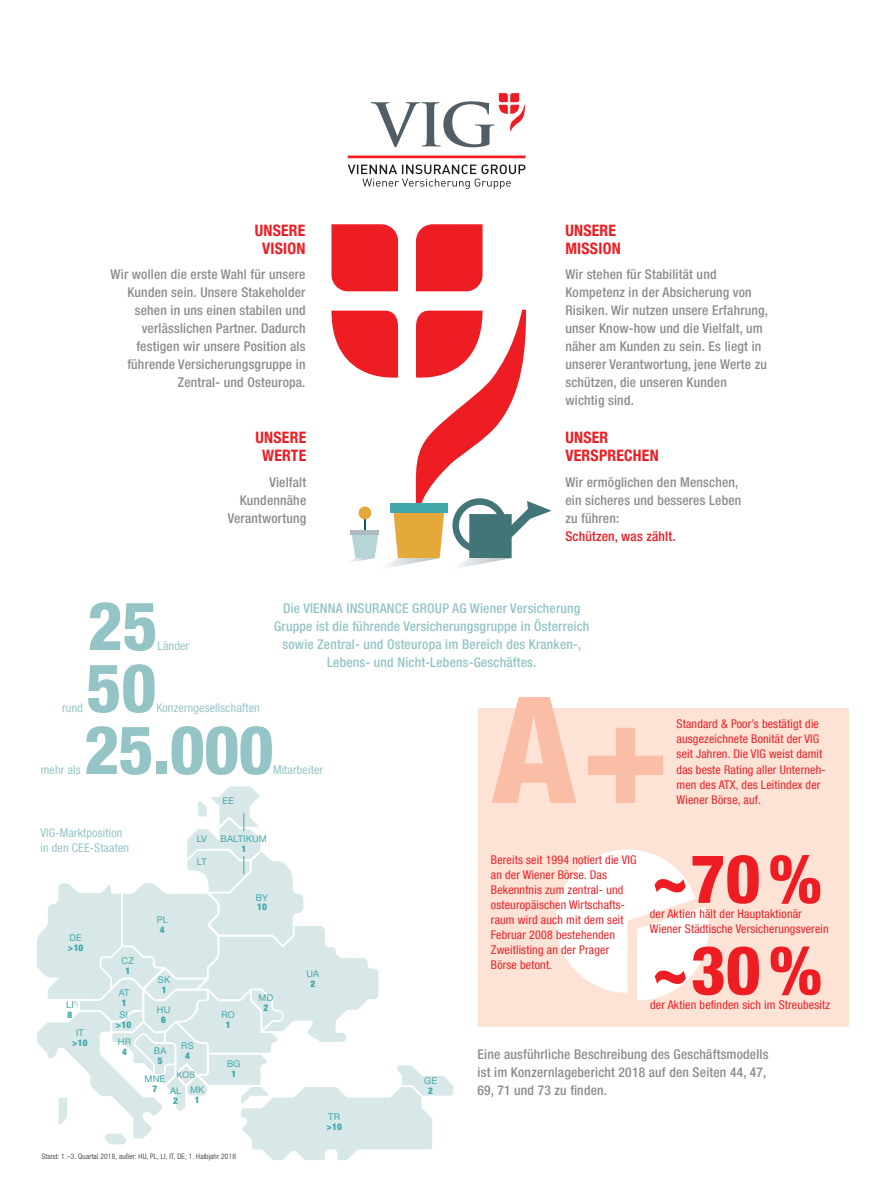
<style>
.page{position:relative;width:872px;height:1191px;background:#fff}
.page>*{position:absolute;margin:0;border:0;box-sizing:border-box;transform-origin:0 0}
.t1{font:800 condensed 67.5px "Helvetica Neue LT Com";letter-spacing:-.01em;color:#94c4c6}
.t2{font:800 condensed 67.5px "Helvetica Neue LT Com";color:#ee1d23}
.t3{font:700 condensed 15.75px/18px "Helvetica Neue LT Com";letter-spacing:.015em;color:#ee1d23}
.t4{font:500 condensed 13.5px/18px "Helvetica Neue LT Com";letter-spacing:.015em;color:#8a8c8f}
.t5{font:500 condensed 13.5px/18px "Helvetica Neue LT Com";letter-spacing:.015em;color:#94c4c6;text-align:center}
.t6{font:500 condensed 13.5px "Helvetica Neue LT Com";letter-spacing:.015em;color:#ee1d23}
.t7{font:condensed 12px/15px "Helvetica Neue LT Com";letter-spacing:.015em;color:#ee1d23}
.t8{font:condensed 12px/15px "Helvetica Neue LT Com";letter-spacing:.015em;color:#94c4c6}
.t9{font:9.15px "Helvetica Neue LT Com";letter-spacing:.02em;color:#41a7a9}
.t10{font:900 condensed 9.15px "Helvetica Neue LT Com";letter-spacing:.02em;color:#41a7a9}
.t11{font:9px "Helvetica Neue LT Com";color:#41a7a9}
.t12{font:300 condensed 7.5px "Helvetica Neue LT Com";letter-spacing:.02em;color:#231f20}
</style>
<div class="page">
<div style="left:477px;top:708px;width:371px;height:318px;background:#fde2d6"></div>
<svg style="left:492px;top:697px;width:171px;height:106px"></svg>
<svg style="left:555px;top:849px;width:154px;height:151px"></svg>
<hr style="left:348px;top:155px;width:177px;height:3px;background:#ee1d23">
<svg style="left:348px;top:164px;width:177px;height:25px"></svg>
<svg style="left:370px;top:93px;width:155px;height:54px"></svg>
<svg style="left:331px;top:224px;width:195px;height:274px"></svg>
<svg style="left:350px;top:498px;width:201px;height:70px"></svg>
<div style="left:358px;top:506px;width:13px;height:13px;background:#e4a939;border-radius:50%"></div>
<hr style="left:350px;top:530px;width:29px;height:4px;background:#afb9bf">
<svg style="left:37px;top:786px;width:417px;height:374px"></svg>
<p class="t3" style="left:255px;top:221px;width:52px;text-align:center">UNSERE<br>VISION</p>
<p class="t4" style="left:111px;top:265px;width:196px;text-align:right">Wir wollen die erste Wahl für unsere<br>Kunden sein. Unsere Stakeholder sehen in uns einen stabilen und verlässlichen Partner. Dadurch festigen wir unsere Position als führende Versicherungsgruppe in<br>Zentral- und Osteuropa.</p>
<p class="t3" style="left:255px;top:429px;width:52px;text-align:center">UNSERE<br>WERTE</p>
<p class="t4" style="left:228px;top:473px;width:80px;text-align:right">Vielfalt<br>Kundennähe<br>Verantwortung</p>
<p class="t3" style="left:565px;top:221px;width:57px">UNSERE<br>MISSION</p>
<p class="t4" style="left:565px;top:265px;width:204px">Wir stehen für Stabilität und<br>Kompetenz in der Absicherung von<br>Risiken. Wir nutzen unsere Erfahrung, unser Know-how und die Vielfalt, um näher am Kunden zu sein. Es liegt in unserer Verantwortung, jene Werte zu schützen, die unseren Kunden wichtig sind.</p>
<p class="t3" style="left:565px;top:429px;width:95px">UNSER<br>VERSPRECHEN</p>
<p class="t4" style="left:565px;top:473px;width:177px">Wir ermöglichen den Menschen, ein sicheres und besseres Leben zu führen:</p>
<p class="t6" style="left:565px;top:528px;width:112px">Schützen, was zählt.</p>
<h1 class="t1" style="left:87px;top:585px;width:72px">25</h1>
<p class="t8" style="left:158px;top:638px;width:33px">Länder</p>
<h1 class="t1" style="left:86px;top:646px;width:72px">50</h1>
<p class="t8" style="left:156px;top:700px;width:105px">Konzerngesellschaften</p>
<p class="t8" style="left:62px;top:700px;width:22px">rund</p>
<p class="t5" style="left:274px;top:598px;width:317px">Die VIENNA INSURANCE GROUP AG Wiener Versicherung Gruppe ist die führende Versicherungsgruppe in Österreich sowie Zentral- und Osteuropa im Bereich des Kranken-, Lebens- und Nicht-Lebens-Geschäftes.</p>
<h1 class="t1" style="left:84px;top:708px;width:191px">25.000</h1>
<p class="t8" style="left:41px;top:762px;width:41px">mehr als</p>
<p class="t8" style="left:273px;top:762px;width:52px">Mitarbeiter</p>
<p class="t9" style="left:223px;top:795px;width:13px">EE</p>
<p class="t7" style="left:676px;top:716px;width:150px">Standard &amp; Poor’s bestätigt die ausgezeichnete Bonität der VIG seit Jahren. Die VIG weist damit das beste Rating aller Unterneh&shy;men des ATX, des Leitindex der<br>Wiener Börse, auf.</p>
<p class="t8" style="left:40px;top:825px;width:90px">VIG-Marktposition in den CEE-Staaten</p>
<p class="t9" style="left:197px;top:832px;width:12px">LV</p>
<p class="t9" style="left:197px;top:855px;width:11px">LT</p>
<p class="t9" style="left:70px;top:932px;width:14px">DE</p>
<p class="t10" style="left:68px;top:942px;width:17px">&gt;10</p>
<p class="t9" style="left:66px;top:998px;width:9px">LI</p>
<p class="t10" style="left:68px;top:1009px;width:6px">8</p>
<p class="t9" style="left:76px;top:1027px;width:9px">IT</p>
<p class="t10" style="left:72px;top:1037px;width:17px">&gt;10</p>
<p class="t9" style="left:122px;top:955px;width:14px">CZ</p>
<p class="t10" style="left:125px;top:965px;width:6px">1</p>
<p class="t9" style="left:119px;top:986px;width:12px">AT</p>
<p class="t10" style="left:122px;top:996px;width:6px">1</p>
<p class="t9" style="left:119px;top:1009px;width:10px">SI</p>
<p class="t10" style="left:116px;top:1019px;width:17px">&gt;10</p>
<p class="t9" style="left:118px;top:1036px;width:15px">HR</p>
<p class="t10" style="left:122px;top:1046px;width:6px">4</p>
<p class="t9" style="left:157px;top:914px;width:13px">PL</p>
<p class="t10" style="left:160px;top:924px;width:6px">4</p>
<p class="t9" style="left:158px;top:973px;width:14px">SK</p>
<p class="t10" style="left:162px;top:984px;width:6px">1</p>
<p class="t9" style="left:157px;top:1003px;width:15px">HU</p>
<p class="t10" style="left:161px;top:1014px;width:6px">6</p>
<p class="t9" style="left:181px;top:1040px;width:14px">RS</p>
<p class="t10" style="left:185px;top:1050px;width:6px">4</p>
<p class="t9" style="left:154px;top:1045px;width:14px">BA</p>
<p class="t10" style="left:158px;top:1055px;width:6px">5</p>
<p class="t9" style="left:144px;top:1073px;width:22px">MNE</p>
<p class="t10" style="left:152px;top:1083px;width:6px">7</p>
<p class="t9" style="left:170px;top:1085px;width:13px">AL</p>
<p class="t10" style="left:173px;top:1095px;width:6px">2</p>
<p class="t11" style="left:176px;top:1069px;width:21px">KOS</p>
<p class="t9" style="left:190px;top:1084px;width:16px">MK</p>
<p class="t10" style="left:195px;top:1094px;width:6px">1</p>
<p class="t9" style="left:221px;top:833px;width:48px">BALTIKUM</p>
<p class="t10" style="left:241px;top:843px;width:6px">1</p>
<p class="t9" style="left:256px;top:891px;width:14px">BY</p>
<p class="t10" style="left:257px;top:901px;width:11px">10</p>
<p class="t9" style="left:221px;top:1009px;width:15px">RO</p>
<p class="t10" style="left:226px;top:1019px;width:6px">1</p>
<p class="t9" style="left:227px;top:1058px;width:15px">BG</p>
<p class="t10" style="left:231px;top:1068px;width:6px">1</p>
<p class="t9" style="left:258px;top:992px;width:16px">MD</p>
<p class="t10" style="left:263px;top:1002px;width:6px">2</p>
<p class="t12" style="left:42px;top:1151px;width:196px">Stand: 1.–3. Quartal 2018, außer: HU, PL, LI, IT, DE; 1. Halbjahr 2018</p>
<p class="t9" style="left:306px;top:968px;width:14px">UA</p>
<p class="t10" style="left:310px;top:978px;width:6px">2</p>
<p class="t9" style="left:328px;top:1111px;width:13px">TR</p>
<p class="t10" style="left:326px;top:1121px;width:17px">&gt;10</p>
<p class="t9" style="left:424px;top:1074px;width:14px">GE</p>
<p class="t10" style="left:428px;top:1085px;width:6px">2</p>
<p class="t7" style="left:491px;top:852px;width:147px">Bereits seit 1994 notiert die VIG an der Wiener Börse. Das<br>Bekenntnis zum zentral- und osteuropäischen Wirtschafts&shy;raum wird auch mit dem seit<br>Februar 2008 bestehenden<br>Zweitlisting an der Prager<br>Börse betont.</p>
<h1 class="t2" style="left:650px;top:837px;width:173px">~70%</h1>
<p class="t7" style="left:650px;top:906px;width:180px">der Aktien hält der Hauptaktionär<br>Wiener Städtische Versicherungsverein</p>
<h1 class="t2" style="left:650px;top:929px;width:173px">~30%</h1>
<p class="t7" style="left:650px;top:997px;width:181px">der Aktien befinden sich im Streubesitz</p>
<p class="t4" style="left:477px;top:1045px;width:292px">Eine ausführliche Beschreibung des Geschäftsmodells ist im Konzernlagebericht 2018 auf den Seiten 44, 47,<br>69, 71 und 73 zu finden.</p>
</div>
